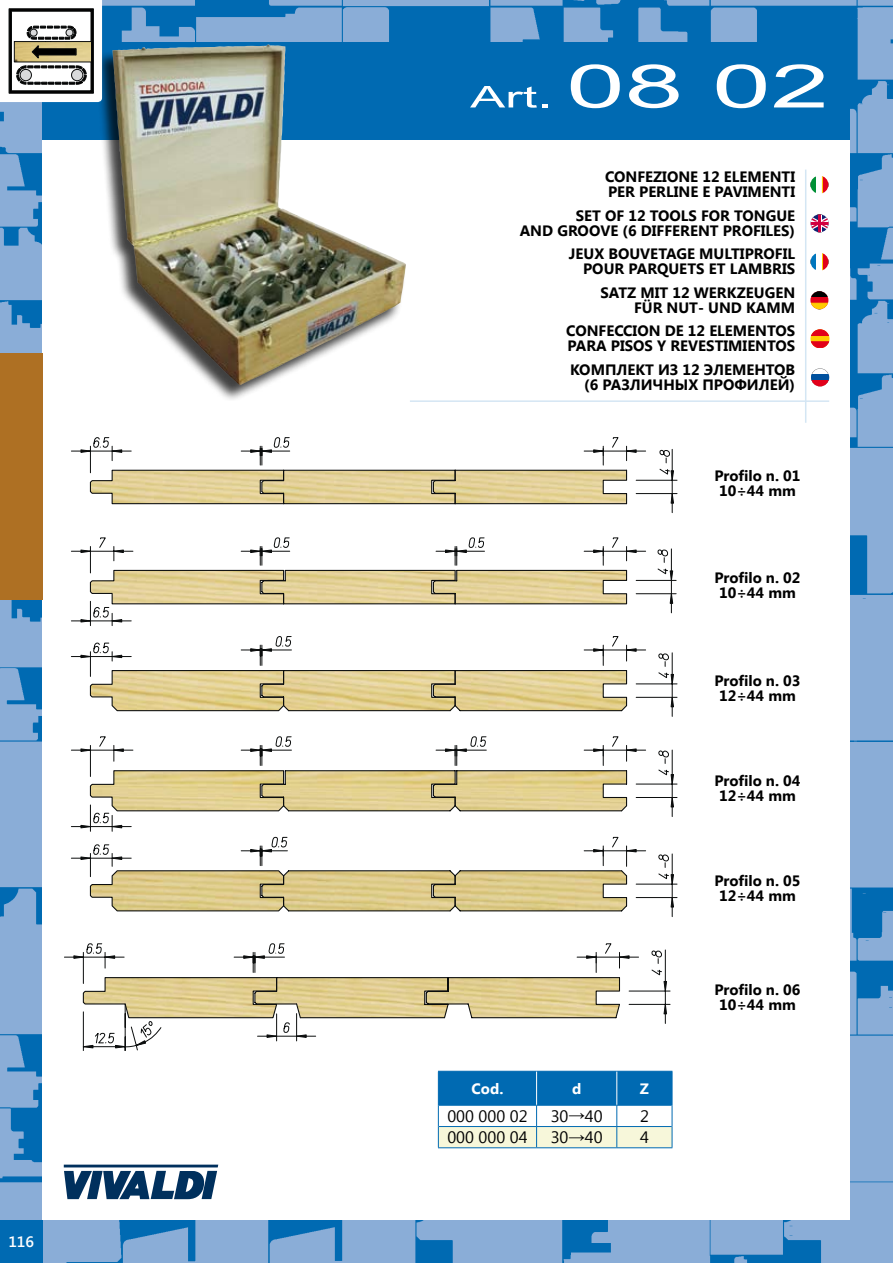
<style>
.page{position:relative;width:893px;height:1263px;background:#fff}
.page>*{position:absolute;margin:0;border:0;box-sizing:border-box;transform-origin:0 0}
.t1{font:30px "Arial";color:#fff;scale:1.75 1}
.t2{font:16.5px "Segoe UI";color:#000}
.t3{font:700 15px/15px "Segoe UI";color:#000;text-align:center}
.t4{font:700 15px "Segoe UI";color:#fff}
.t5{font:600 15px "Segoe UI";color:#fff}
.s1{font-size:60px}
.s2{font-family:"Arial"}
</style>
<div class="page">
<img style="left:0;top:0;width:892px;height:1263px">
<div style="left:43px;top:43px;width:807px;height:1177px;background:#fff"></div>
<div style="left:43px;top:43px;width:807px;height:97px;background:#006ab2"></div>
<hr style="left:805px;top:170px;width:1px;height:253px;background:#d4e6f4">
<hr style="left:410px;top:400px;width:419px;height:2px;background:#d4e6f4">
<div style="left:0;top:1220px;width:43px;height:43px;background:#006ab2"></div>
<svg style="left:64px;top:1164px;width:154px;height:35px"></svg>
<svg style="left:810px;top:176px;width:18px;height:18px"></svg>
<svg style="left:810px;top:291px;width:18px;height:18px"></svg>
<svg style="left:811px;top:214px;width:18px;height:18px"></svg>
<svg style="left:810px;top:253px;width:18px;height:18px"></svg>
<svg style="left:811px;top:330px;width:18px;height:18px"></svg>
<div style="left:811px;top:368px;width:18px;height:18px;border:1px solid #87888a;border-radius:50%"></div>
<div style="left:811px;top:374px;width:18px;height:6px;background:#00519e"></div>
<svg style="left:811px;top:380px;width:18px;height:6px"></svg>
<hr style="left:892px;top:0;width:1px;height:1263px;background:#8aadd7">
<svg style="left:83px;top:1024px;width:234px;height:27px"></svg>
<svg style="left:112px;top:825px;width:10px;height:3px"></svg>
<svg style="left:81px;top:825px;width:10px;height:3px"></svg>
<svg style="left:81px;top:837px;width:596px;height:75px"></svg>
<svg style="left:267px;top:1035px;width:10px;height:2px"></svg>
<svg style="left:296px;top:1035px;width:10px;height:2px"></svg>
<svg style="left:83px;top:1045px;width:10px;height:3px"></svg>
<svg style="left:115px;top:1045px;width:10px;height:3px"></svg>
<svg style="left:136px;top:1040px;width:10px;height:5px"></svg>
<svg style="left:74px;top:943px;width:596px;height:81px"></svg>
<svg style="left:81px;top:437px;width:596px;height:375px"></svg>
<svg style="left:438px;top:1072px;width:235px;height:76px"></svg>
<hr style="left:438px;top:1071px;width:99px;height:1px;background:#006ab2">
<hr style="left:438px;top:1071px;width:1px;height:34px;background:#006ab2">
<hr style="left:537px;top:1071px;width:80px;height:1px;background:#006ab2">
<hr style="left:617px;top:1071px;width:55px;height:1px;background:#006ab2">
<hr style="left:672px;top:1071px;width:1px;height:34px;background:#006ab2">
<hr style="left:536px;top:1071px;width:1px;height:34px;background:#fff">
<hr style="left:617px;top:1071px;width:1px;height:34px;background:#fff">
<hr style="left:439px;top:1105px;width:98px;height:1px;background:#006ab2">
<hr style="left:537px;top:1105px;width:80px;height:1px;background:#006ab2">
<hr style="left:617px;top:1105px;width:55px;height:1px;background:#006ab2">
<div style="left:94px;top:43px;width:311px;height:358px;background:#000;opacity:.75"></div>
<img style="left:112px;top:46px;width:294px;height:339px">
<div style="left:0;top:353px;width:43px;height:247px;background:#ae7023"></div>
<svg style="left:0;top:0;width:102px;height:102px"></svg>
<p class="t5" style="left:8px;top:1231px;width:27px">116</p>
<p class="t1" style="left:470px;top:77px;width:207px">Art. <span class="s1">08 02</span></p>
<p class="t3" style="left:605px;top:169px;width:192px;text-align:left">CONFEZIONE 12 ELEMENTI<br>PER PERLINE E PAVIMENTI</p>
<p class="t3" style="left:520px;top:207px;width:277px;text-align:right">SET OF 12 TOOLS FOR TONGUE<br>AND GROOVE (6 DIFFERENT PROFILES)</p>
<p class="t3" style="left:569px;top:246px;width:228px;text-align:right">JEUX BOUVETAGE MULTIPROFIL<br>POUR PARQUETS ET LAMBRIS</p>
<p class="t3" style="left:600px;top:284px;width:196px;text-align:right">SATZ MIT 12 WERKZEUGEN<br>FÜR NUT- UND KAMM</p>
<p class="t3" style="left:566px;top:323px;width:231px;text-align:left">CONFECCION DE 12 ELEMENTOS<br>PARA PISOS Y REVESTIMIENTOS</p>
<p class="t3" style="left:570px;top:361px;width:227px;text-align:right">КОМПЛЕКТ ИЗ 12 ЭЛЕМЕНТОВ (6 РАЗЛИЧНЫХ ПРОФИЛЕЙ)</p>
<p class="t3" style="left:714px;top:468px;width:88px">Profilo n. 01<br>10÷44 mm</p>
<p class="t3" style="left:714px;top:569px;width:88px">Profilo n. 02<br>10÷44 mm</p>
<p class="t3" style="left:714px;top:672px;width:88px">Profilo n. 03<br>12÷44 mm</p>
<p class="t3" style="left:714px;top:773px;width:88px">Profilo n. 04<br>12÷44 mm</p>
<p class="t3" style="left:714px;top:873px;width:88px">Profilo n. 05<br>12÷44 mm</p>
<p class="t4" style="left:471px;top:1078px;width:33px">Cod.</p>
<p class="t4" style="left:572px;top:1078px;width:11px">d</p>
<p class="t4" style="left:640px;top:1078px;width:11px">Z</p>
<p class="t2" style="left:447px;top:1104px;width:82px">000 000 02</p>
<p class="t2" style="left:551px;top:1104px;width:54px">30<span class="s2">→</span>40</p>
<p class="t2" style="left:640px;top:1104px;width:10px">2</p>
<p class="t2" style="left:447px;top:1126px;width:82px">000 000 04</p>
<p class="t2" style="left:551px;top:1126px;width:54px">30<span class="s2">→</span>40</p>
<p class="t2" style="left:640px;top:1126px;width:10px">4</p>
<p class="t3" style="left:714px;top:981px;width:88px">Profilo n. 06<br>10÷44 mm</p>
</div>
